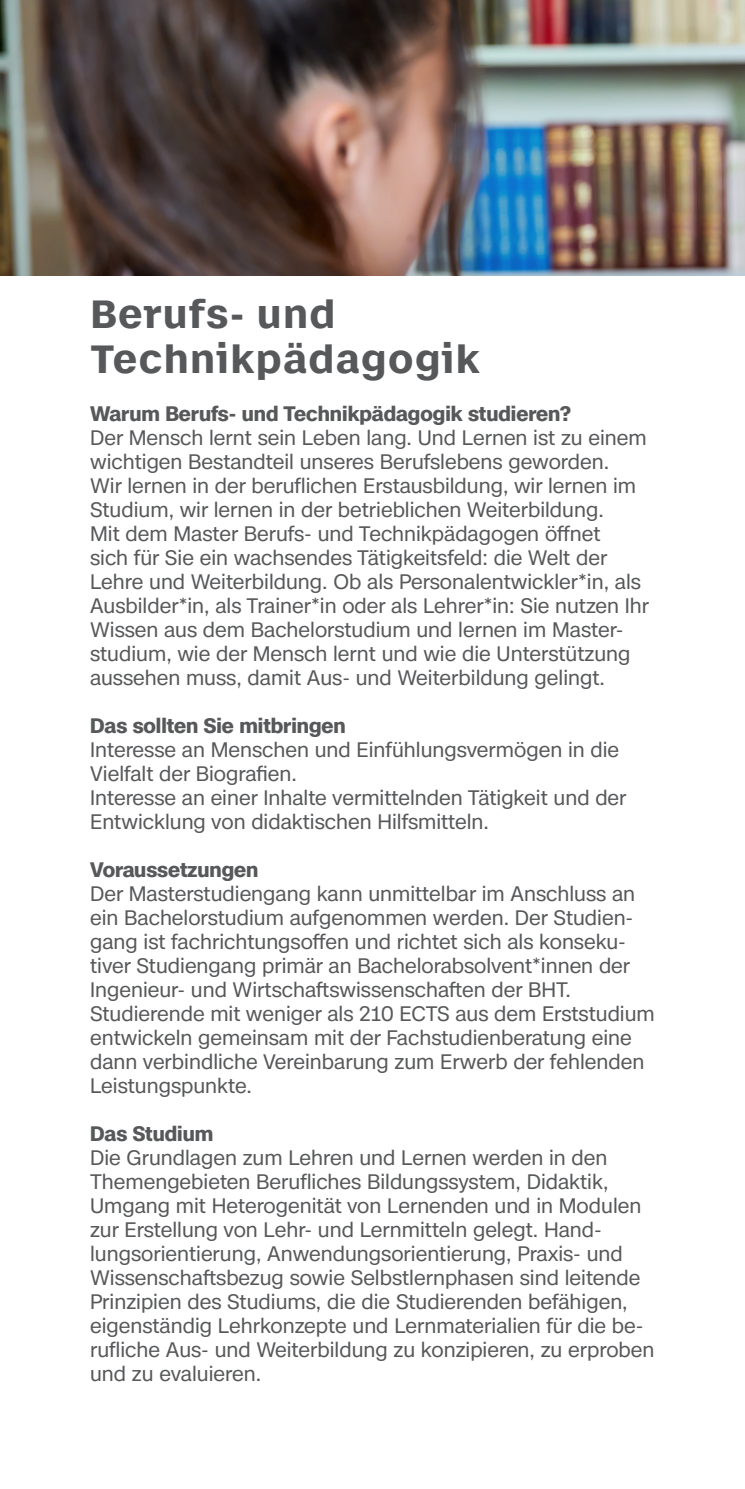
<style>
.page{position:relative;width:745px;height:1489px;background:#fff}
.page>*{position:absolute;margin:0;border:0;box-sizing:border-box;transform-origin:0 0}
.t1{font:700 37.5px/45px "BHT Case Micro";color:#57585a}
.t2{font:20px/24px "BHT Case";color:#57585a}
.t3{font:700 20px "BHT Case";color:#57585a}
</style>
<div class="page">
<img style="left:0;top:0;width:744px;height:276px">
<h1 class="t1" style="left:90px;top:292px;width:391px">Berufs- und<br>Technikpädagogik</h1>
<p class="t3" style="left:90px;top:399px;width:482px">Warum Berufs- und Technikpädagogik studieren?</p>
<p class="t2" style="left:90px;top:426px;width:560px">Der Mensch lernt sein Leben lang. Und Lernen ist zu einem wichtigen Bestandteil unseres Berufslebens geworden.<br>Wir lernen in der beruflichen Erstausbildung, wir lernen im Studium, wir lernen in der betrieblichen Weiterbildung.<br>Mit dem Master Berufs- und Technikpädagogen öffnet<br>sich für Sie ein wachsendes Tätigkeitsfeld: die Welt der Lehre und Weiterbildung. Ob als Personalentwickler*in, als Ausbilder*in, als Trainer*in oder als Lehrer*in: Sie nutzen Ihr Wissen aus dem Bachelorstudium und lernen im Master&shy;studium, wie der Mensch lernt und wie die Unterstützung aussehen muss, damit Aus- und Weiterbildung gelingt.</p>
<p class="t3" style="left:90px;top:711px;width:257px">Das sollten Sie mitbringen</p>
<p class="t2" style="left:90px;top:738px;width:537px">Interesse an Menschen und Einfühlungsvermögen in die Vielfalt der Biografien.<br>Interesse an einer Inhalte vermittelnden Tätigkeit und der Entwicklung von didaktischen Hilfsmitteln.</p>
<p class="t3" style="left:90px;top:855px;width:170px">Voraussetzungen</p>
<p class="t2" style="left:90px;top:882px;width:566px">Der Masterstudiengang kann unmittelbar im Anschluss an ein Bachelorstudium aufgenommen werden. Der Studien&shy;gang ist fachrichtungsoffen und richtet sich als konseku&shy;tiver Studiengang primär an Bachelorabsolvent*innen der Ingenieur- und Wirtschaftswissenschaften der BHT.<br>Studierende mit weniger als 210 ECTS aus dem Erststudium entwickeln gemeinsam mit der Fachstudienberatung eine dann verbindliche Vereinbarung zum Erwerb der fehlenden Leistungspunkte.</p>
<p class="t3" style="left:90px;top:1119px;width:125px">Das Studium</p>
<p class="t2" style="left:90px;top:1146px;width:565px">Die Grundlagen zum Lehren und Lernen werden in den Themengebieten Berufliches Bildungssystem, Didaktik, Umgang mit Heterogenität von Lernenden und in Modulen zur Erstellung von Lehr- und Lernmitteln gelegt. Hand&shy;lungsorientierung, Anwendungsorientierung, Praxis- und Wissenschaftsbezug sowie Selbstlernphasen sind leitende Prinzipien des Studiums, die die Studierenden befähigen, eigenständig Lehrkonzepte und Lernmaterialien für die be&shy;rufliche Aus- und Weiterbildung zu konzipieren, zu erproben und zu evaluieren.</p>
</div>
